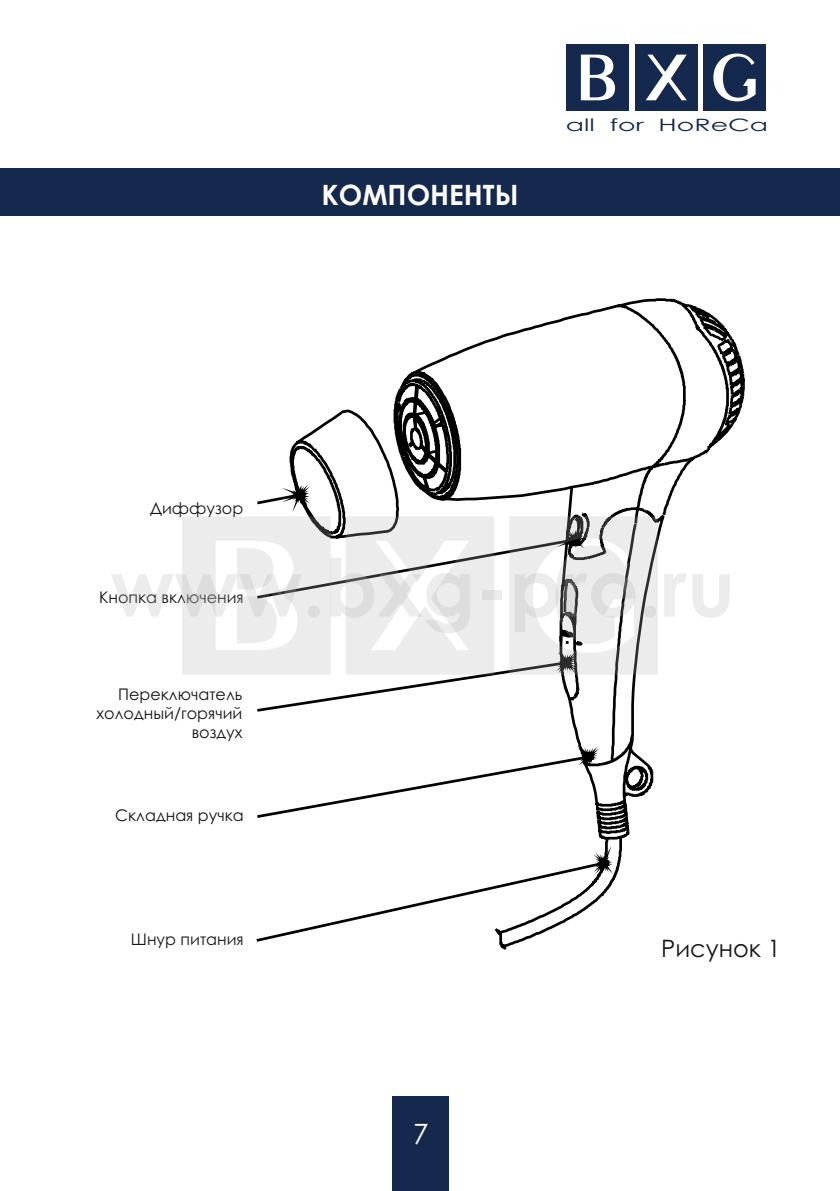
<style>
.page{position:relative;width:840px;height:1191px;background:#fff}
.page>*{position:absolute;margin:0;border:0;box-sizing:border-box;transform-origin:0 0}
.t1{font:700 28px "Century Gothic";color:#fff}
.t2{font:28px "Century Gothic";color:#fff}
.t3{font:24px "Century Gothic";color:#151616}
.t4{font:17px "Century Gothic";color:#15294e;scale:1.57 1}
.t5{font:16px/19px "Century Gothic";color:#151616;text-align:right}
</style>
<div class="page">
<div style="left:0;top:169px;width:839px;height:47px;background:#15294e"></div>
<div style="left:391px;top:1096px;width:57px;height:95px;background:#15294e"></div>
<div style="left:566px;top:44px;width:62px;height:67px;background:#15294e"></div>
<div style="left:634px;top:44px;width:63px;height:67px;background:#15294e"></div>
<div style="left:703px;top:44px;width:62px;height:67px;background:#15294e"></div>
<svg style="left:580px;top:55px;width:34px;height:45px"></svg>
<svg style="left:646px;top:55px;width:40px;height:45px"></svg>
<svg style="left:713px;top:54px;width:42px;height:47px"></svg>
<svg style="left:253px;top:298px;width:492px;height:652px"></svg>
<svg style="left:182px;top:516px;width:148px;height:158px"></svg>
<svg style="left:345px;top:516px;width:149px;height:158px"></svg>
<svg style="left:509px;top:516px;width:148px;height:158px"></svg>
<h1 class="t1" style="left:321px;top:184px;width:198px">КОМПОНЕНТЫ</h1>
<p class="t4" style="left:565px;top:118px;width:130px">all for HoReCa</p>
<p class="t5" style="left:150px;top:500px;width:95px">Диффузор</p>
<p class="t5" style="left:99px;top:589px;width:146px">Кнопка включения</p>
<p class="t5" style="left:96px;top:686px;width:147px">Переключатель холодный/горячий воздух</p>
<p class="t5" style="left:115px;top:807px;width:130px">Складная ручка</p>
<p class="t5" style="left:131px;top:931px;width:114px">Шнур питания</p>
<h1 class="t2" style="left:413px;top:1122px;width:17px">7</h1>
<h2 class="t3" style="left:661px;top:939px;width:121px">Рисунок 1</h2>
</div>
